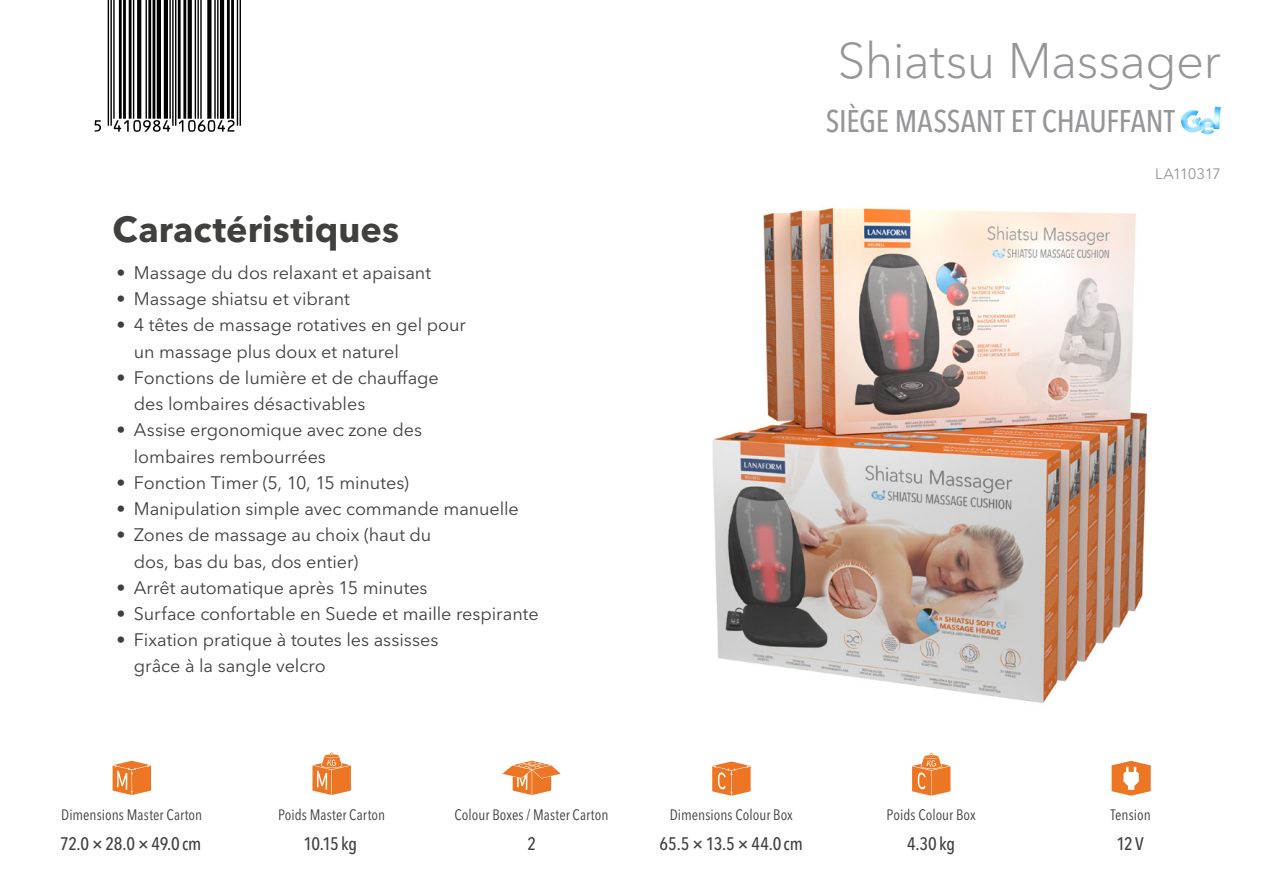
<style>
.page{position:relative;width:1263px;height:893px;background:#fff}
.page>*{position:absolute;margin:0;border:0;box-sizing:border-box;transform-origin:0 0}
.t1{font:300 49.5px "Avenir Next World";letter-spacing:-.01em;color:#969699}
.t2{font:700 36px "Avenir Next World";color:#40403f}
.t3{font:500 condensed 31.05px "Avenir Next LT Pro";letter-spacing:-.005em;color:#969699}
.t4{font:18px/26.2px "Avenir Next World";letter-spacing:-.005em;color:#40403f}
.t5{font:500 condensed 18px "Avenir Next LT Pro";letter-spacing:-.015em;color:#40403f}
.t6{font:condensed 15px "Avenir Next LT Pro";color:#40403f}
.t7{font:15px "Avenir Next World";letter-spacing:-.045em;color:#969699}
</style>
<div class="page">
<img style="left:712px;top:207px;width:438px;height:565px">
<svg style="left:312px;top:752px;width:39px;height:43px"></svg>
<svg style="left:502px;top:761px;width:59px;height:34px"></svg>
<svg style="left:113px;top:761px;width:38px;height:34px"></svg>
<svg style="left:712px;top:761px;width:39px;height:35px"></svg>
<svg style="left:912px;top:753px;width:38px;height:43px"></svg>
<svg style="left:1111px;top:761px;width:40px;height:35px"></svg>
<svg style="left:95px;top:0;width:146px;height:132px"></svg>
<img style="left:1181px;top:106px;width:40px;height:29px">
<h2 class="t2" style="left:113px;top:209px;width:288px">Caractéristiques</h2>
<p class="t4" style="left:116px;top:260px;width:316px">• Massage du dos relaxant et apaisant</p>
<p class="t4" style="left:116px;top:286px;width:235px">• Massage shiatsu et vibrant</p>
<p class="t4" style="left:134px;top:312px;width:334px;text-indent:-17px">• 4 têtes de massage rotatives en gel pour un massage plus doux et naturel</p>
<p class="t4" style="left:134px;top:365px;width:307px;text-indent:-17px">• Fonctions de lumière et de chauffage des lombaires désactivables</p>
<p class="t4" style="left:134px;top:417px;width:290px;text-indent:-17px">• Assise ergonomique avec zone des lombaires rembourrées</p>
<p class="t4" style="left:116px;top:470px;width:294px">• Fonction Timer (5, 10, 15 minutes)</p>
<p class="t4" style="left:116px;top:496px;width:404px">• Manipulation simple avec commande manuelle</p>
<p class="t4" style="left:134px;top:522px;width:299px;text-indent:-17px">• Zones de massage au choix (haut du dos, bas du bas, dos entier)</p>
<p class="t4" style="left:116px;top:575px;width:313px">• Arrêt automatique après 15 minutes</p>
<p class="t4" style="left:116px;top:601px;width:424px">• Surface confortable en Suede et maille respirante</p>
<p class="t4" style="left:134px;top:627px;width:306px;text-indent:-17px">• Fixation pratique à toutes les assisses grâce à la sangle velcro</p>
<p class="t6" style="left:61px;top:806px;width:143px">Dimensions Master Carton</p>
<p class="t5" style="left:60px;top:833px;width:143px">72.0×28.0×49.0 cm</p>
<p class="t6" style="left:278px;top:806px;width:109px">Poids Master Carton</p>
<p class="t5" style="left:303px;top:833px;width:55px">10.15 kg</p>
<p class="t6" style="left:455px;top:806px;width:155px">Colour Boxes / Master Carton</p>
<p class="t5" style="left:527px;top:833px;width:10px">2</p>
<h1 class="t1" style="left:837px;top:21px;width:385px">Shiatsu Massager</h1>
<h3 class="t3" style="left:826px;top:102px;width:351px">SIÈGE MASSANT ET CHAUFFANT</h3>
<p class="t7" style="left:1155px;top:162px;width:67px">LA110317</p>
<p class="t6" style="left:670px;top:806px;width:125px">Dimensions Colour Box</p>
<p class="t5" style="left:660px;top:833px;width:145px">65.5×13.5×44.0 cm</p>
<p class="t6" style="left:887px;top:806px;width:91px">Poids Colour Box</p>
<p class="t5" style="left:907px;top:833px;width:50px">4.30 kg</p>
<p class="t6" style="left:1110px;top:806px;width:42px">Tension</p>
<p class="t5" style="left:1116px;top:833px;width:29px">12V</p>
</div>
